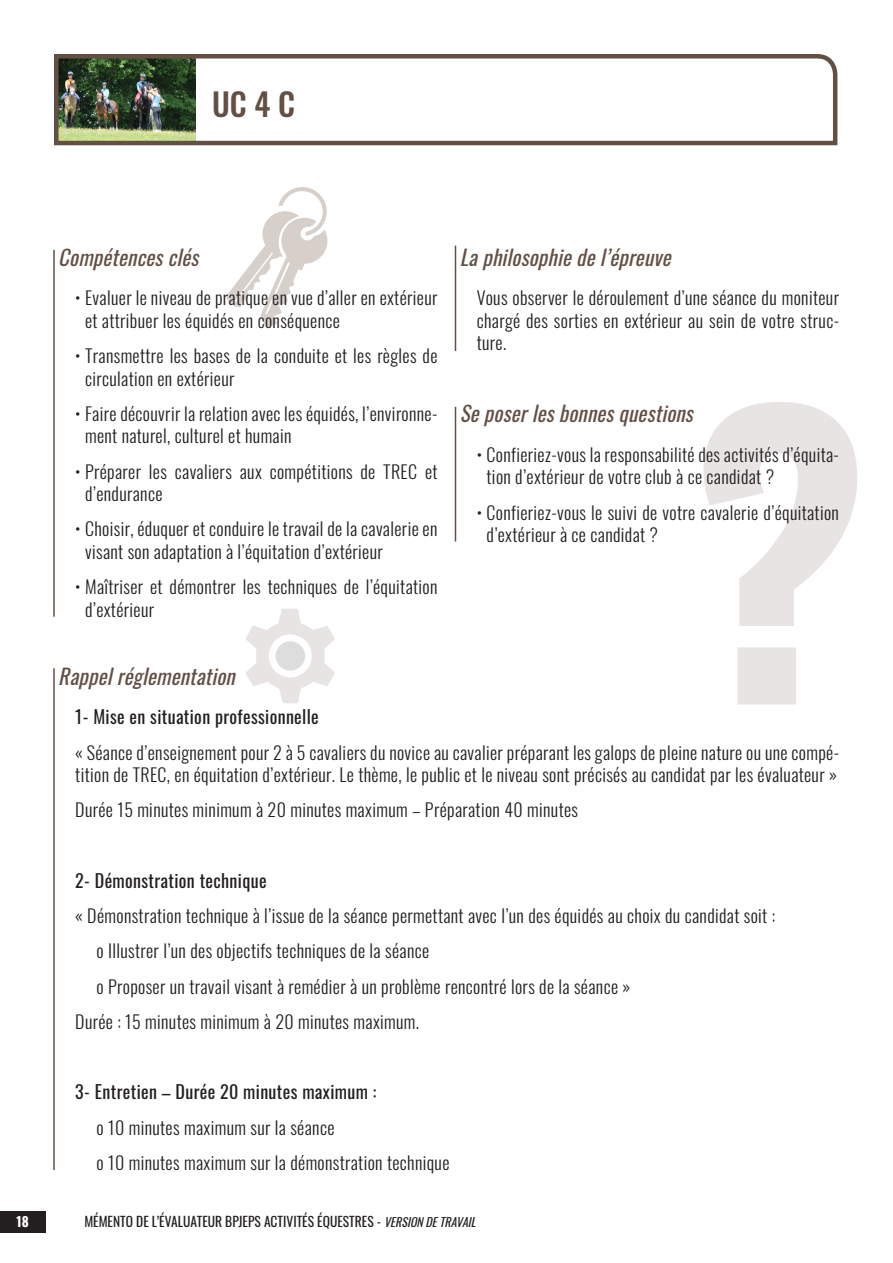
<style>
.page{position:relative;width:893px;height:1263px;background:#fff}
.page>*{position:absolute;margin:0;border:0;box-sizing:border-box;transform-origin:0 0}
.t1{font:500 31.5px "Oswald";color:#635045}
.t2{font:italic 21px "Oswald";color:#635045}
.t3{font:300 18px/22.5px "Oswald";letter-spacing:.02em;color:#231f20}
.t4{font:18px "Oswald";letter-spacing:.02em;color:#231f20}
.t5{font:13.5px "Oswald";color:#231f20}
.t6{font:700 13.5px "Oswald";color:#fff}
.s1{font-style:italic;font-size:12px}
</style>
<div class="page">
<div style="left:0;top:1209px;width:45px;height:26px;background:linear-gradient(to right,#fff,#fff)"></div>
<div style="left:0;top:1211px;width:45px;height:21px;background:#231f20"></div>
<svg style="left:226px;top:187px;width:101px;height:141px"></svg>
<svg style="left:703px;top:402px;width:154px;height:302px"></svg>
<svg style="left:54px;top:54px;width:784px;height:92px"></svg>
<hr style="left:53px;top:250px;width:2px;height:367px;background:#635045">
<hr style="left:53px;top:668px;width:2px;height:502px;background:#635045">
<hr style="left:455px;top:246px;width:1px;height:105px;background:#635045">
<hr style="left:455px;top:407px;width:1px;height:134px;background:#635045">
<svg style="left:246px;top:609px;width:89px;height:94px"></svg>
<div style="left:275px;top:641px;width:30px;height:30px;background:#dedddd;border-radius:50%"></div>
<h1 class="t1" style="left:212px;top:88px;width:85px">UC 4 C</h1>
<p class="t2" style="left:58px;top:238px;width:149px">Compétencesclés</p>
<p class="t3" style="left:85px;top:285px;width:354px;text-indent:-10px">• Evaluer le niveau de pratique en vue d’aller en extérieur et attribuer les équidés en conséquence</p>
<p class="t3" style="left:85px;top:342px;width:354px;text-indent:-10px">• Transmettre les bases de la conduite et les règles de circulation en extérieur</p>
<p class="t3" style="left:85px;top:400px;width:354px;text-indent:-10px">• Faire découvrir la relation avec les équidés, l’environne&shy;ment naturel, culturel et humain</p>
<p class="t3" style="left:85px;top:458px;width:354px;text-indent:-10px">• Préparer les cavaliers aux compétitions de TREC et d’endurance</p>
<p class="t3" style="left:85px;top:516px;width:354px;text-indent:-10px">• Choisir, éduquer et conduire le travail de la cavalerie en visant son adaptation à l’équitation d’extérieur</p>
<p class="t3" style="left:85px;top:573px;width:354px;text-indent:-10px">• Maîtriser et démontrer les techniques de l’équitation d’extérieur</p>
<p class="t2" style="left:460px;top:238px;width:219px">Laphilosophiedel’épreuve</p>
<p class="t3" style="left:477px;top:285px;width:364px;text-align:justify">Vous observer le déroulement d’une séance du moniteur chargé des sorties en extérieur au sein de votre struc&shy;ture.</p>
<p class="t2" style="left:460px;top:395px;width:242px">Seposerlesbonnesquestions</p>
<p class="t3" style="left:487px;top:441px;width:354px;text-indent:-10px">• Confieriez-vous la responsabilité des activités d’équita&shy;tion d’extérieur de votre club à ce candidat ?</p>
<p class="t3" style="left:487px;top:499px;width:354px;text-indent:-10px">• Confieriez-vous le suivi de votre cavalerie d’équitation d’extérieur à ce candidat ?</p>
<p class="t2" style="left:58px;top:658px;width:185px">Rappelréglementation</p>
<p class="t4" style="left:75px;top:701px;width:245px">1- Mise en situation professionnelle</p>
<p class="t3" style="left:75px;top:739px;width:765px">« Séance d’enseignement pour 2 à 5 cavaliers du novice au cavalier préparant les galops de pleine nature ou une compé&shy;tition de TREC, en équitation d’extérieur. Le thème, le public et le niveau sont précisés au candidat par les évaluateur »</p>
<p class="t3" style="left:75px;top:797px;width:504px">Durée 15 minutes minimum à 20 minutes maximum – Préparation 40 minutes</p>
<p class="t4" style="left:75px;top:864px;width:193px">2- Démonstration technique</p>
<p class="t3" style="left:75px;top:902px;width:701px">« Démonstration technique à l’issue de la séance permettant avec l’un des équidés au choix du candidat soit :</p>
<p class="t3" style="left:97px;top:938px;width:334px">o Illustrer l’un des objectifs techniques de la séance</p>
<p class="t3" style="left:97px;top:973px;width:535px">o Proposer un travail visant à remédier à un problème rencontré lors de la séance »</p>
<p class="t3" style="left:75px;top:1008px;width:345px">Durée : 15 minutes minimum à 20 minutes maximum.</p>
<p class="t4" style="left:75px;top:1076px;width:303px">3- Entretien – Durée 20 minutes maximum :</p>
<p class="t3" style="left:97px;top:1108px;width:354px;line-height:35.2px">o 10 minutes maximum sur la séance<br>o 10 minutes maximum sur la démonstration technique</p>
<p class="t6" style="left:17px;top:1215px;width:14px">18</p>
<p class="t5" style="left:84px;top:1209px;width:397px">MÉMENTO DE L’ÉVALUATEUR BPJEPS ACTIVITÉS ÉQUESTRES - <span class="s1">VERSIONDETRAVAIL</span></p>
</div>
